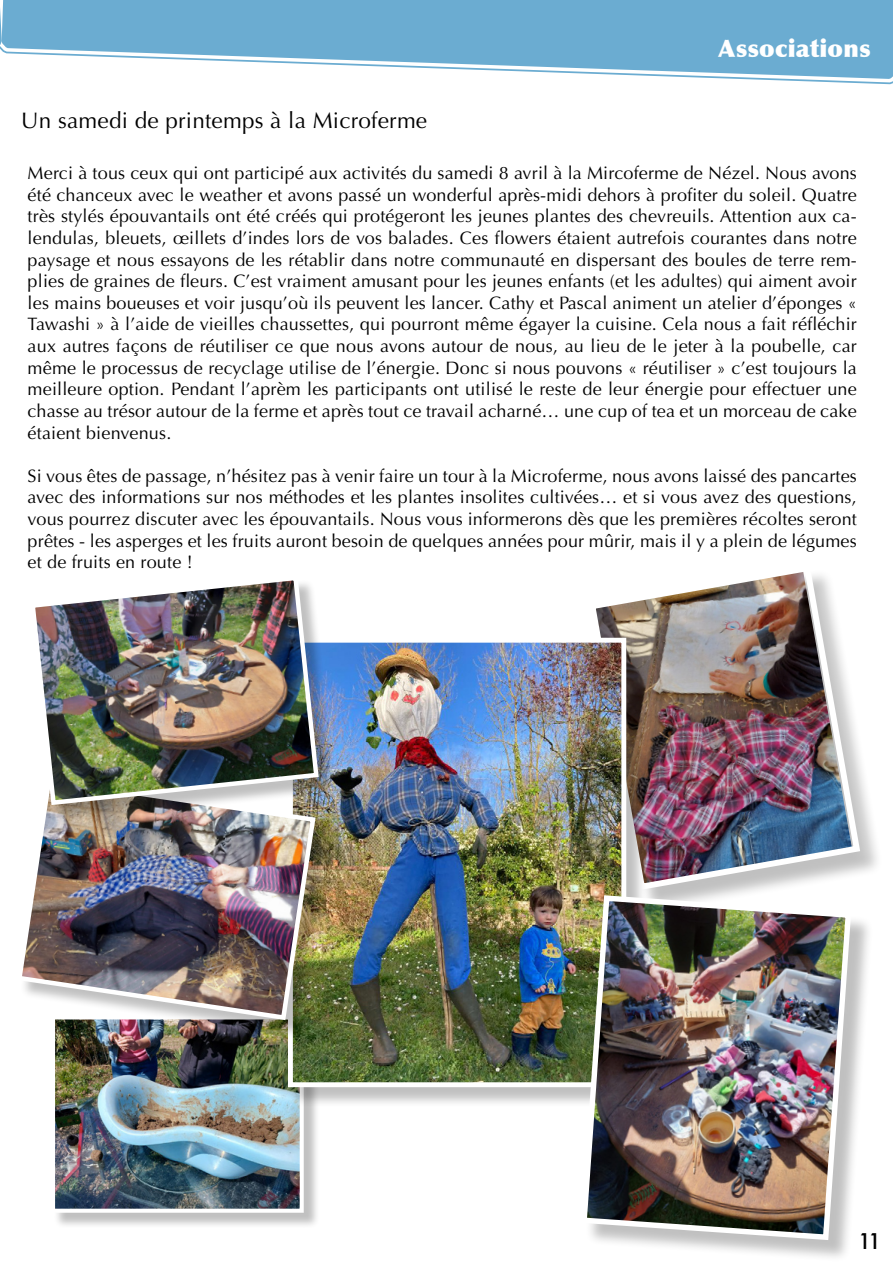
<style>
.page{position:relative;width:893px;height:1263px;background:#fff}
.page>*{position:absolute;margin:0;border:0;box-sizing:border-box;transform-origin:0 0}
.t1{font:900 24px "Optima";letter-spacing:.01em;color:#fff}
.t2{font:22.5px "Optima";letter-spacing:.01em;color:#000}
.t3{font:500 21px "Futura";color:#000}
.t4{font:18px/21.6px "Optima";letter-spacing:.01em;color:#000;text-align:justify}
</style>
<div class="page">
<svg style="left:3px;top:0;width:890px;height:82px"></svg>
<div style="left:53px;top:1018px;width:267px;height:211px;background:#000;opacity:.25"></div>
<img style="left:56px;top:1038px;width:243px;height:170px">
<div style="left:51px;top:1015px;width:253px;height:198px;border:4px solid #fff"></div>
<div style="left:593px;top:569px;width:291px;height:344px;background:#000;opacity:.25"></div>
<img style="left:593px;top:569px;width:271px;height:324px">
<div style="left:291px;top:640px;width:356px;height:468px;background:#000;opacity:.25"></div>
<img style="left:294px;top:644px;width:326px;height:437px">
<div style="left:288px;top:638px;width:338px;height:449px;border:5px solid #fff"></div>
<div style="left:19px;top:780px;width:315px;height:258px;background:#000;opacity:.25"></div>
<img style="left:19px;top:780px;width:299px;height:243px">
<div style="left:34px;top:579px;width:303px;height:243px;background:#000;opacity:.25"></div>
<img style="left:28px;top:579px;width:293px;height:228px">
<div style="left:585px;top:899px;width:288px;height:363px;background:#000;opacity:.25"></div>
<img style="left:578px;top:892px;width:276px;height:351px">
<svg style="left:0;top:6px;width:3px;height:46px"></svg>
<p class="t2" style="left:21px;top:107px;width:407px">Un samedi de printemps à la Microferme</p>
<h1 class="t1" style="left:718px;top:34px;width:154px">Associations</h1>
<p class="t4" style="left:28px;top:163px;width:831px">Merci à tous ceux qui ont participé aux activités du samedi 8 avril à la Mircoferme de Nézel. Nous avons été chanceux avec le weather et avons passé un wonderful après-midi dehors à profiter du soleil. Quatre très stylés épouvantails ont été créés qui protégeront les jeunes plantes des chevreuils. Attention aux ca&shy;lendulas, bleuets, œillets d’indes lors de vos balades. Ces flowers étaient autrefois courantes dans notre paysage et nous essayons de les rétablir dans notre communauté en dispersant des boules de terre rem&shy;plies de graines de fleurs. C’est vraiment amusant pour les jeunes enfants (et les adultes) qui aiment avoir les mains boueuses et voir jusqu’où ils peuvent les lancer. Cathy et Pascal animent un atelier d’éponges « Tawashi » à l’aide de vieilles chaussettes, qui pourront même égayer la cuisine. Cela nous a fait réfléchir aux autres façons de réutiliser ce que nous avons autour de nous, au lieu de le jeter à la poubelle, car même le processus de recyclage utilise de l’énergie. Donc si nous pouvons « réutiliser » c’est toujours la meilleure option. Pendant l’aprèm les participants ont utilisé le reste de leur énergie pour effectuer une chasse au trésor autour de la ferme et après tout ce travail acharné… une cup of tea et un morceau de cake étaient bienvenus.</p>
<p class="t4" style="left:28px;top:465px;width:831px">Si vous êtes de passage, n’hésitez pas à venir faire un tour à la Microferme, nous avons laissé des pancartes avec des informations sur nos méthodes et les plantes insolites cultivées… et si vous avez des questions, vous pourrez discuter avec les épouvantails. Nous vous informerons dès que les premières récoltes seront prêtes - les asperges et les fruits auront besoin de quelques années pour mûrir, mais il y a plein de légumes et de fruits en route !</p>
<p class="t3" style="left:858px;top:1227px;width:24px">11</p>
</div>
